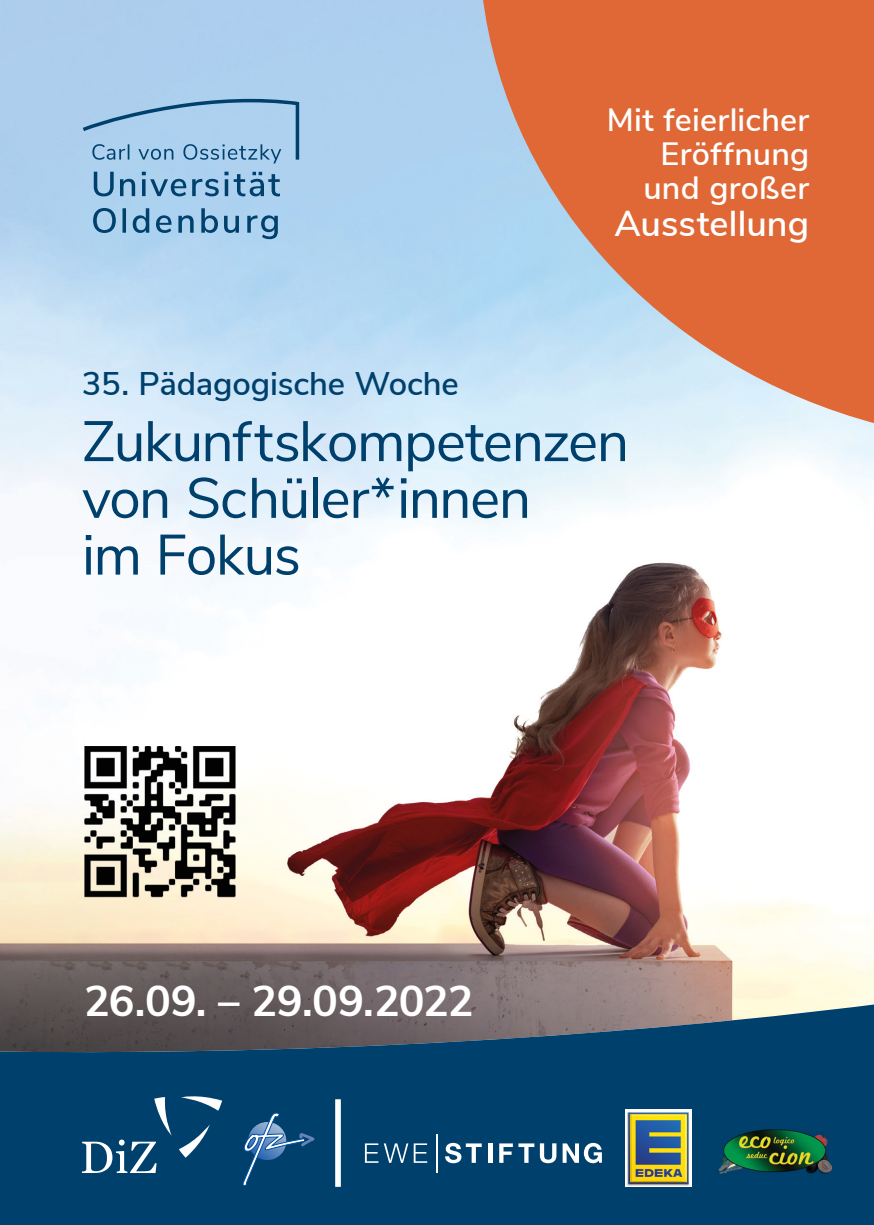
<style>
.page{position:relative;width:874px;height:1225px;background:#fff}
.page>*{position:absolute;margin:0;border:0;box-sizing:border-box;transform-origin:0 0}
.t1{font:56.8px/56.8px "Nunito Sans";letter-spacing:-.025em;color:#00406c}
.t2{font:700 43px "Nunito Sans";letter-spacing:-.025em;color:#fff}
.t3{font:600 36px "Nunito Sans";color:#fff}
.t4{font:600 32.6px "Nunito Sans";letter-spacing:-.005em;color:#00406c}
.t5{font:600 32.2px/33.6px "Nunito Sans";letter-spacing:.01em;color:#fff;text-align:right}
</style>
<div class="page">
<img style="left:0;top:0;width:873px;height:1002px">
<svg style="left:93px;top:208px;width:185px;height:31px;background:#83afd0"></svg>
<svg style="left:94px;top:172px;width:186px;height:24px;background:#7aa7c9"></svg>
<svg style="left:83px;top:99px;width:216px;height:64px;background:#99bfdf"></svg>
<svg style="left:480px;top:0;width:393px;height:425px;background:#d58c70"></svg>
<svg style="left:0;top:1002px;width:873px;height:223px;background:#15476a"></svg>
<svg style="left:82px;top:1097px;width:90px;height:76px;background:#255c81"></svg>
<svg style="left:181px;top:1093px;width:41px;height:17px"></svg>
<svg style="left:179px;top:1124px;width:31px;height:33px"></svg>
<div style="left:335px;top:1099px;width:5px;height:87px;background:#fff"></div>
<img style="left:625px;top:1109px;width:66px;height:77px">
<img style="left:715px;top:1123px;width:115px;height:51px">
<hr style="left:436px;top:1134px;width:1px;height:39px;background:#fff">
<hr style="left:488px;top:1143px;width:4px;height:19px;background:#fff">
<svg style="left:499px;top:1143px;width:13px;height:19px"></svg>
<svg style="left:518px;top:1143px;width:38px;height:20px"></svg>
<svg style="left:562px;top:1142px;width:39px;height:21px"></svg>
<svg style="left:445px;top:1142px;width:36px;height:21px"></svg>
<svg style="left:365px;top:1143px;width:62px;height:19px"></svg>
<img style="left:84px;top:746px;width:152px;height:153px">
<svg style="left:242px;top:1112px;width:73px;height:73px;background:#205986"></svg>
<p class="t5" style="left:606px;top:101px;width:204px">Mit feierlicher<br>Eröffnung und großer</p>
<p class="t3" style="left:614px;top:197px;width:196px">Ausstellung</p>
<p class="t4" style="left:82px;top:360px;width:378px">35. Pädagogische Woche</p>
<p class="t1" style="left:82px;top:409px;width:548px">Zukunftskompetenzen von Schüler*innen<br>im Fokus</p>
<p class="t2" style="left:84px;top:970px;width:391px">26.09. – 29.09.2022</p>
</div>
